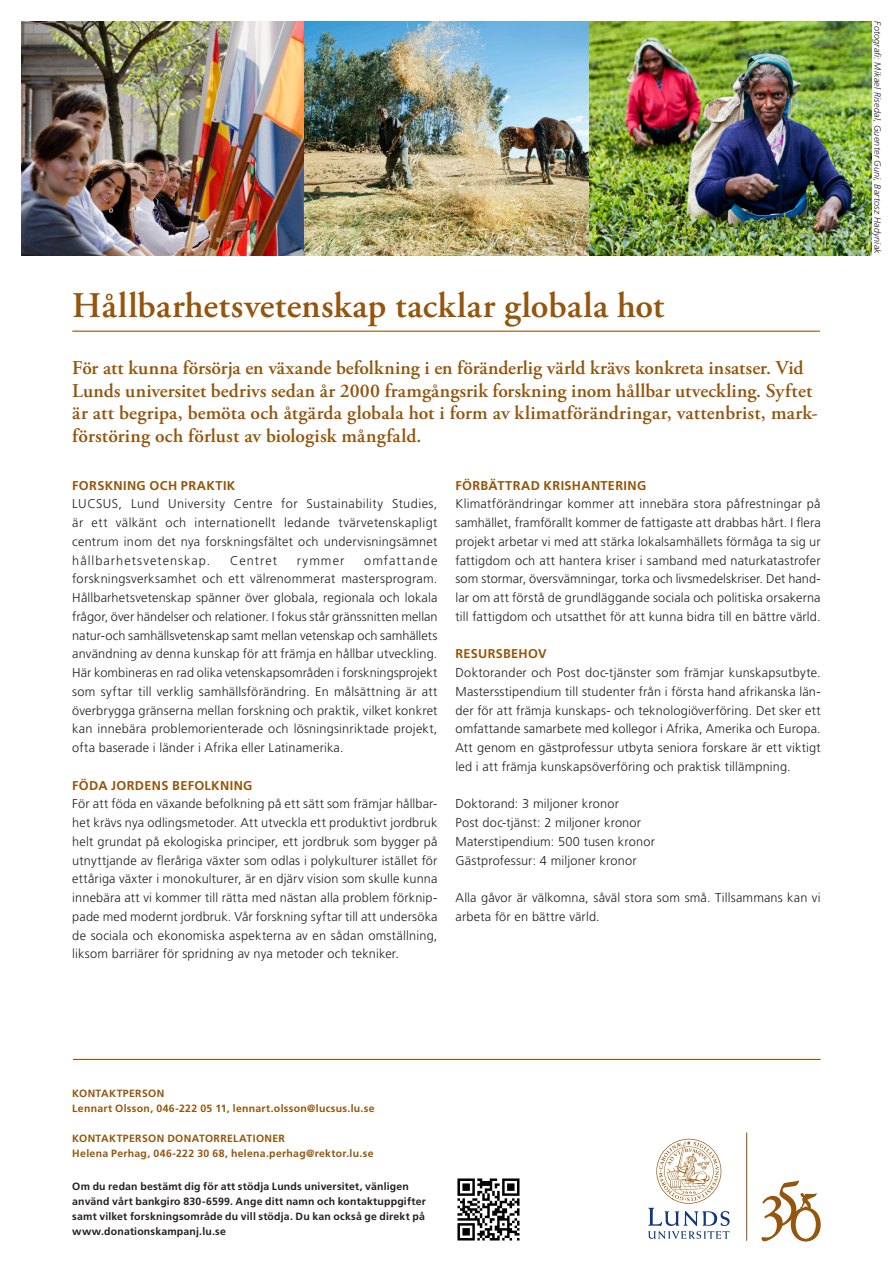
<style>
.page{position:relative;width:893px;height:1263px;background:#fff}
.page>*{position:absolute;margin:0;border:0;box-sizing:border-box;transform-origin:0 0}
.Brons_huvudrubriker{font:600 36px "Adobe Garamond Pro";letter-spacing:.01em;color:#94550c}
.Brons_Ingress{font:600 19.5px/22.5px "Adobe Garamond Pro";letter-spacing:.005em;color:#94550c}
.Svart_Brödtext_utan{font:300 12.75px/18.8px "Frutiger LT Std";letter-spacing:.015em;color:#231f20;text-align:justify}
.Brons_Underrubrik_1{font:300 12.75px/18.8px "Frutiger LT Std";letter-spacing:.02em;color:#231f20;text-align:justify}
.Brons_Underrubrik_1-2{font:700 12.75px "Frutiger LT Std";letter-spacing:.025em;color:#94550c}
.Svart_Brödtext_utan-2{font:700 12.75px "Frutiger LT Std";letter-spacing:.025em;color:#94550c}
.Brons_Underrubrik_1-3{font:300 12.75px "Frutiger LT Std";letter-spacing:.08em;color:#231f20}
.t1{font:700 10.5px/15px "Frutiger LT Std";letter-spacing:.02em;color:#231f20}
.Grå_Bild-Fakta_u_ind{font:700 10.5px "Frutiger LT Std";letter-spacing:.03em;color:#94550c}
.Svart_Brödtext_utan-3{font:italic 300 9px "Frutiger LT Std";letter-spacing:.02em;color:#231f20}
</style>
<div class="page">
<hr style="left:72px;top:331px;width:748px;height:1px;background:#94550c">
<hr style="left:73px;top:1059px;width:748px;height:1px;background:#94550c">
<img style="left:21px;top:21px;width:850px;height:234px">
<svg style="left:648px;top:1139px;width:82px;height:100px"></svg>
<svg style="left:761px;top:1180px;width:60px;height:61px"></svg>
<hr style="left:746px;top:1132px;width:1px;height:109px;background:#94550c">
<img style="left:457px;top:1178px;width:63px;height:63px">
<p class="Brons_huvudrubriker" style="left:72px;top:285px;width:594px">Hållbarhetsvetenskap tacklar globala hot</p>
<p class="Brons_Ingress" style="left:72px;top:357px;width:747px">För att kunna försörja en växande befolkning i en föränderlig värld krävs konkreta insatser. Vid Lunds universitet bedrivs sedan år 2000 framgångsrik forskning inom hållbar utveckling. Syftet är att begripa, bemöta och åtgärda globala hot i form av klimatförändringar, vattenbrist, mark&shy;förstöring och förlust av biologisk mångfald.</p>
<p class="Brons_Underrubrik_1-2" style="left:72px;top:478px;width:165px">FORSKNING OCH PRAKTIK</p>
<p class="Brons_Underrubrik_1" style="left:72px;top:495px;width:367px">LUCSUS, Lund University Centre for Sustainability Studies, är ett välkänt och internationellt ledande tvärvetenskapligt centrum inom det nya forskningsfältet och undervisningsämnet hållbarhetsvetenskap.</p>
<p class="Brons_Underrubrik_1" style="left:72px;top:551px;width:367px;text-indent:292px">omfattande forskningsverksamhet och ett välrenommerat mastersprogram.<br>Hållbarhetsvetenskap spänner över globala, regionala och lokala frågor, över händelser och relationer. I fokus står gränssnitten mellan natur-och samhällsvetenskap samt mellan vetenskap och samhällets användning av denna kunskap för att främja en hållbar utveckling.<br>Här kombineras en rad olika vetenskapsområden i forskningsprojekt som syftar till verklig samhällsförändring. En målsättning är att överbrygga gränserna mellan forskning och praktik, vilket konkret kan innebära problemorienterade och lösningsinriktade projekt, ofta baserade i länder i Afrika eller Latinamerika.</p>
<p class="Brons_Underrubrik_1-2" style="left:72px;top:778px;width:182px">FÖDA JORDENS BEFOLKNING</p>
<p class="Svart_Brödtext_utan" style="left:72px;top:795px;width:367px">För att föda en växande befolkning på ett sätt som främjar hållbar&shy;het krävs nya odlingsmetoder. Att utveckla ett produktivt jordbruk helt grundat på ekologiska principer, ett jordbruk som bygger på utnyttjande av fleråriga växter som odlas i polykulturer istället för ettåriga växter i monokulturer, är en djärv vision som skulle kunna innebära att vi kommer till rätta med nästan alla problem förknip&shy;pade med modernt jordbruk. Vår forskning syftar till att undersöka de sociala och ekonomiska aspekterna av en sådan omställning, liksom barriärer för spridning av nya metoder och tekniker.</p>
<p class="Brons_Underrubrik_1-3" style="left:230px;top:553px;width:48px">Centret</p>
<p class="Brons_Underrubrik_1" style="left:297px;top:551px;width:49px">rymmer</p>
<p class="Svart_Brödtext_utan-2" style="left:455px;top:478px;width:192px">FÖRBÄTTRAD KRISHANTERING</p>
<p class="Svart_Brödtext_utan" style="left:455px;top:495px;width:367px">Klimatförändringar kommer att innebära stora påfrestningar på samhället, framförallt kommer de fattigaste att drabbas hårt. I flera projekt arbetar vi med att stärka lokalsamhällets förmåga ta sig ur fattigdom och att hantera kriser i samband med naturkatastrofer som stormar, översvämningar, torka och livsmedelskriser. Det hand&shy;lar om att förstå de grundläggande sociala och politiska orsakerna till fattigdom och utsatthet för att kunna bidra till en bättre värld.</p>
<p class="Brons_Underrubrik_1-2" style="left:455px;top:646px;width:93px">RESURSBEHOV</p>
<p class="Svart_Brödtext_utan" style="left:455px;top:664px;width:367px">Doktorander och Post doc-tjänster som främjar kunskapsutbyte.<br>Mastersstipendium till studenter från i första hand afrikanska län&shy;der för att främja kunskaps- och teknologiöverföring. Det sker ett omfattande samarbete med kollegor i Afrika, Amerika och Europa.<br>Att genom en gästprofessur utbyta seniora forskare är ett viktigt led i att främja kunskapsöverföring och praktisk tillämpning.</p>
<p class="Svart_Brödtext_utan" style="left:455px;top:795px;width:165px">Doktorand: 3 miljoner kronor</p>
<p class="Svart_Brödtext_utan" style="left:455px;top:814px;width:187px">Post doc-tjänst: 2 miljoner kronor</p>
<p class="Svart_Brödtext_utan" style="left:455px;top:832px;width:201px">Materstipendium: 500 tusen kronor</p>
<p class="Svart_Brödtext_utan" style="left:455px;top:851px;width:183px">Gästprofessur: 4 miljoner kronor</p>
<p class="Svart_Brödtext_utan" style="left:455px;top:889px;width:367px">Alla gåvor är välkomna, såväl stora som små. Tillsammans kan vi arbeta för en bättre värld.</p>
<p class="Grå_Bild-Fakta_u_ind" style="left:72px;top:1087px;width:93px">KONTAKTPERSON</p>
<p class="Grå_Bild-Fakta_u_ind" style="left:72px;top:1102px;width:304px">Lennart Olsson, 046-222 05 11, lennart.olsson@lucsus.lu.se</p>
<p class="Grå_Bild-Fakta_u_ind" style="left:72px;top:1132px;width:214px">KONTAKTPERSON DONATORRELATIONER</p>
<p class="Grå_Bild-Fakta_u_ind" style="left:72px;top:1147px;width:303px">Helena Perhag, 046-222 30 68, helena.perhag@rektor.lu.se</p>
<p class="t1" style="left:72px;top:1178px;width:355px">Om du redan bestämt dig för att stödja Lunds universitet, vänligen använd vårt bankgiro 830-6599. Ange ditt namn och kontaktuppgifter samt vilket forskningsområde du vill stödja. Du kan också ge direkt på www.donationskampanj.lu.se</p>
<p class="Svart_Brödtext_utan-3" style="left:883px;top:21px;width:234px;rotate:90deg">Fotografi: Mikael Risedal, Guenter Guni, Bartosz Hadyniak</p>
</div>
